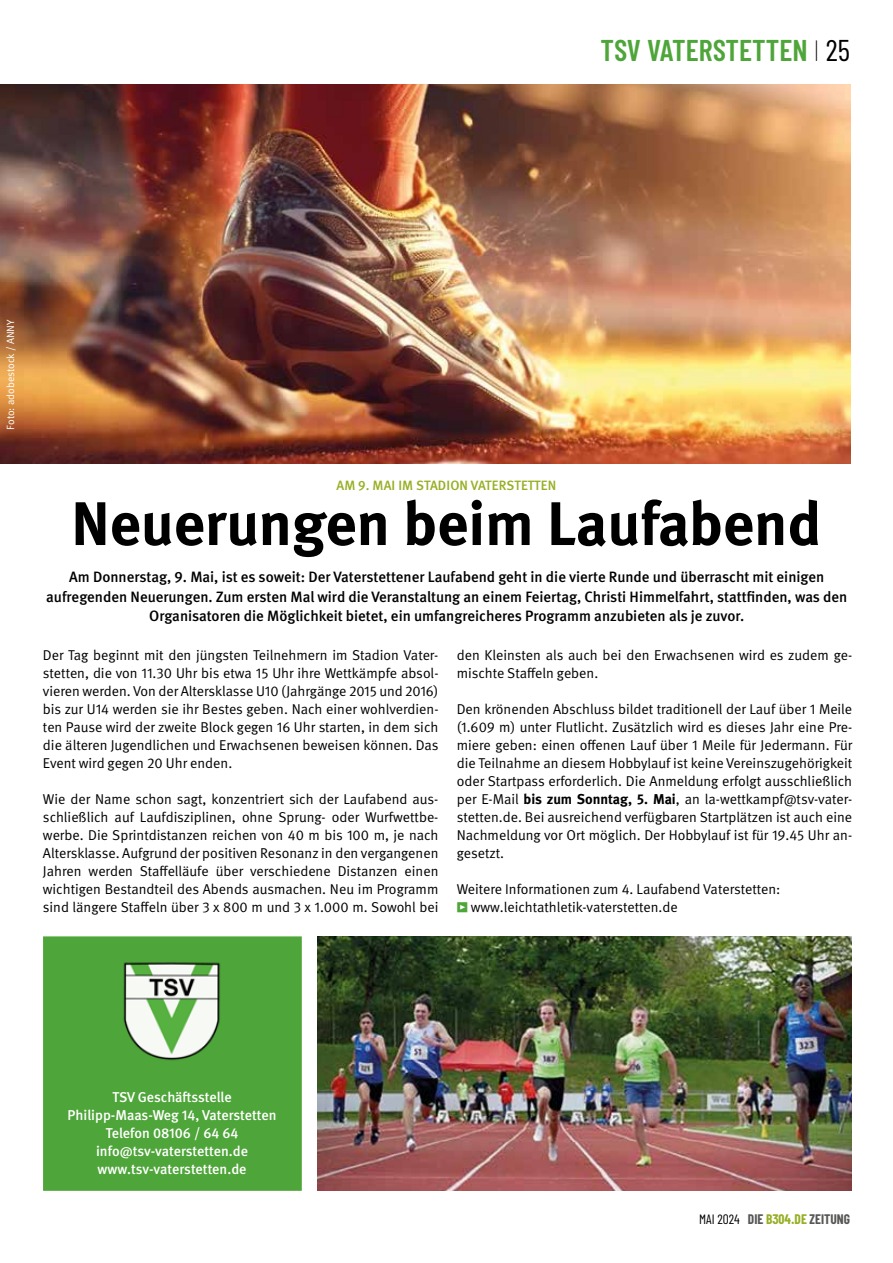
<style>
.page{position:relative;width:893px;height:1263px;background:#fff}
.page>*{position:absolute;margin:0;border:0;box-sizing:border-box;transform-origin:0 0}
.t1{font:700 61.5px "DGUV Meta";color:#000}
.t2{font:600 30px "Barlow Condensed";color:#4ea539}
.t3{font:500 15px/19.5px "DGUV Meta";color:#000;text-align:center}
.t4{font:14.25px/18px "DGUV Meta";color:#000;text-align:justify}
.t5{font:500 14.25px/18px "DGUV Meta";color:#fff;text-align:center}
.t6{font:500 13.5px "DGUV Meta";letter-spacing:.01em;color:#96af23}
.t7{font:700 13.5px "Barlow Condensed";color:#575756}
.t8{font:10.5px "DGUV Meta";color:#fff}
.s1{font-weight:100;color:#000}
.s2{font-weight:400;color:#000}
.s3{font-weight:700}
.s4{font-weight:500;font-size:13.5px;color:#4ea539}
.s5{color:#96af23}
</style>
<div class="page">
<div style="left:43px;top:936px;width:259px;height:255px;background:#4ea539;border:2px solid #4ea539"></div>
<img style="left:101px;top:936px;width:140px;height:125px">
<img style="left:0;top:85px;width:850px;height:378px">
<img style="left:318px;top:936px;width:533px;height:255px">
<h2 class="t2" style="left:600px;top:32px;width:251px">TSV VATERSTETTEN <span class="s1">I</span> <span class="s2">25</span></h2>
<p class="t8" style="left:5px;top:429px;width:112px;rotate:-90deg">Foto: adobestock / ANNY</p>
<p class="t6" style="left:336px;top:477px;width:221px">AM 9. MAI IM STADION VATERSTETTEN</p>
<h1 class="t1" style="left:71px;top:487px;width:751px">Neuerungen beim Laufabend</h1>
<p class="t3" style="left:46px;top:568px;width:803px">Am Donnerstag, 9. Mai, ist es soweit: Der Vaterstettener Laufabend geht in die vierte Runde und überrascht mit einigen aufregenden Neuerungen. Zum ersten Mal wird die Veranstaltung an einem Feiertag, Christi Himmelfahrt, stattfinden, was den<br>Organisatoren die Möglichkeit bietet, ein umfangreicheres Programm anzubieten als je zuvor.</p>
<p class="t4" style="left:43px;top:646px;width:397px">Der Tag beginnt mit den jüngsten Teilnehmern im Stadion Vater&shy;stetten, die von 11.30 Uhr bis etwa 15 Uhr ihre Wettkämpfe absol&shy;vieren werden. Von der Altersklasse U10 (Jahrgänge 2015 und 2016) bis zur U14 werden sie ihr Bestes geben. Nach einer wohlverdien&shy;ten Pause wird der zweite Block gegen 16 Uhr starten, in dem sich die älteren Jugendlichen und Erwachsenen beweisen können. Das Event wird gegen 20 Uhr enden.</p>
<p class="t4" style="left:43px;top:790px;width:397px">Wie der Name schon sagt, konzentriert sich der Laufabend aus&shy;schließlich auf Laufdisziplinen, ohne Sprung- oder Wurfwettbe&shy;werbe. Die Sprintdistanzen reichen von 40 m bis 100 m, je nach Altersklasse. Aufgrund der positiven Resonanz in den vergangenen Jahren werden Staffelläufe über verschiedene Distanzen einen wichtigen Bestandteil des Abends ausmachen. Neu im Programm sind längere Staffeln über 3 x 800 m und 3 x 1.000 m. Sowohl bei</p>
<p class="t4" style="left:457px;top:646px;width:397px">den Kleinsten als auch bei den Erwachsenen wird es zudem ge&shy;mischte Staffeln geben.</p>
<p class="t4" style="left:457px;top:700px;width:397px">Den krönenden Abschluss bildet traditionell der Lauf über 1 Meile (1.609 m) unter Flutlicht. Zusätzlich wird es dieses Jahr eine Pre&shy;miere geben: einen offenen Lauf über 1 Meile für Jedermann. Für die Teilnahme an diesem Hobbylauf ist keine Vereinszugehörigkeit oder Startpass erforderlich. Die Anmeldung erfolgt ausschließlich per E-Mail <span class="s3">bis zum Sonntag, 5. Mai</span>, an la-wettkampf@tsv-vater&shy;stetten.de. Bei ausreichend verfügbaren Startplätzen ist auch eine Nachmeldung vor Ort möglich. Der Hobbylauf ist für 19.45 Uhr an&shy;gesetzt.</p>
<p class="t4" style="left:457px;top:880px;width:325px">Weitere Informationen zum 4. Laufabend Vaterstetten:</p>
<p class="t4" style="left:457px;top:898px;width:222px"><span class="s4">•</span> www.leichtathletik-vaterstetten.de</p>
<p class="t5" style="left:68px;top:1088px;width:210px">TSV Geschäftsstelle<br>Philipp-Maas-Weg 14, Vaterstetten<br>Telefon 08106 / 64 64 info@tsv-vaterstetten.de www.tsv-vaterstetten.de</p>
<p class="t7" style="left:699px;top:1210px;width:152px"><span class="s2">MAI 2024</span> DIE <span class="s5">B304.DE</span> ZEITUNG</p>
</div>
